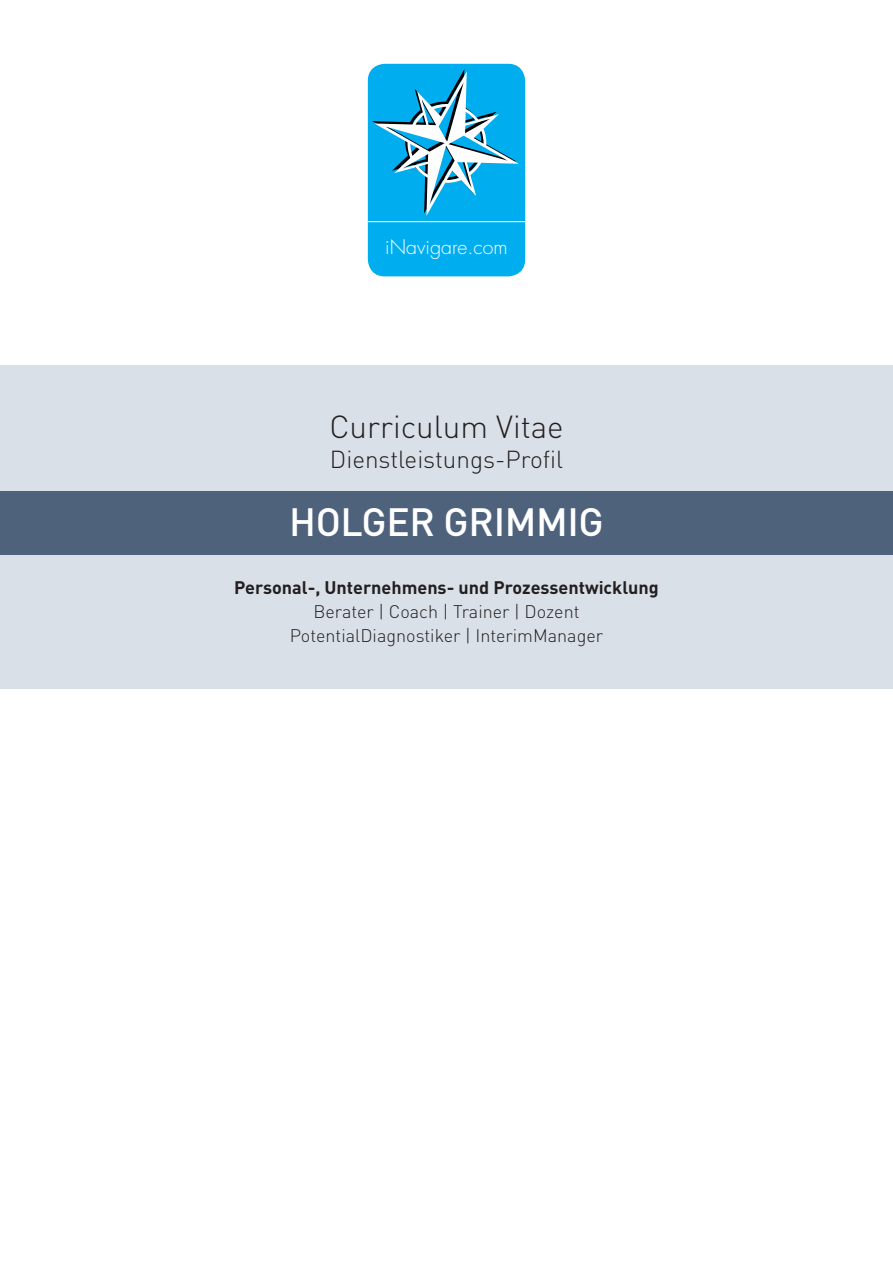
<style>
.page{position:relative;width:893px;height:1263px;background:#fff}
.page>*{position:absolute;margin:0;border:0;box-sizing:border-box;transform-origin:0 0}
.t1{font:500 39px "DIN";letter-spacing:-.01em;color:#fff}
.t2{font:300 31.5px "DIN";color:#231f20}
.t3{font:300 24.3px "DIN";color:#231f20}
.t4{font:300 19.5px "Futura";color:#fff}
.t5{font:300 18px/24px "DIN";color:#231f20;text-align:center}
.t6{font:700 18px "DIN";color:#231f20}
</style>
<div class="page">
<div style="left:0;top:366px;width:893px;height:323px;background:#dae0e8"></div>
<div style="left:0;top:491px;width:893px;height:64px;background:#4e627b"></div>
<div style="left:368px;top:64px;width:157px;height:212px;background:#00aeef;border-radius:17px"></div>
<svg style="left:372px;top:69px;width:147px;height:147px"></svg>
<hr style="left:368px;top:221px;width:157px;height:1px;background:#fff">
<p class="t4" style="left:385px;top:234px;width:124px">iNavigare.com</p>
<h2 class="t2" style="left:329px;top:408px;width:236px">Curriculum Vitae</h2>
<h3 class="t3" style="left:330px;top:445px;width:235px">Dienstleistungs-Profil</h3>
<h1 class="t1" style="left:289px;top:497px;width:316px">HOLGER GRIMMIG</h1>
<p class="t6" style="left:234px;top:575px;width:426px">Personal-, Unternehmens- und Prozessentwicklung</p>
<p class="t5" style="left:290px;top:599px;width:315px">Berater | Coach | Trainer | Dozent<br>PotentialDiagnostiker | InterimManager</p>
</div>
